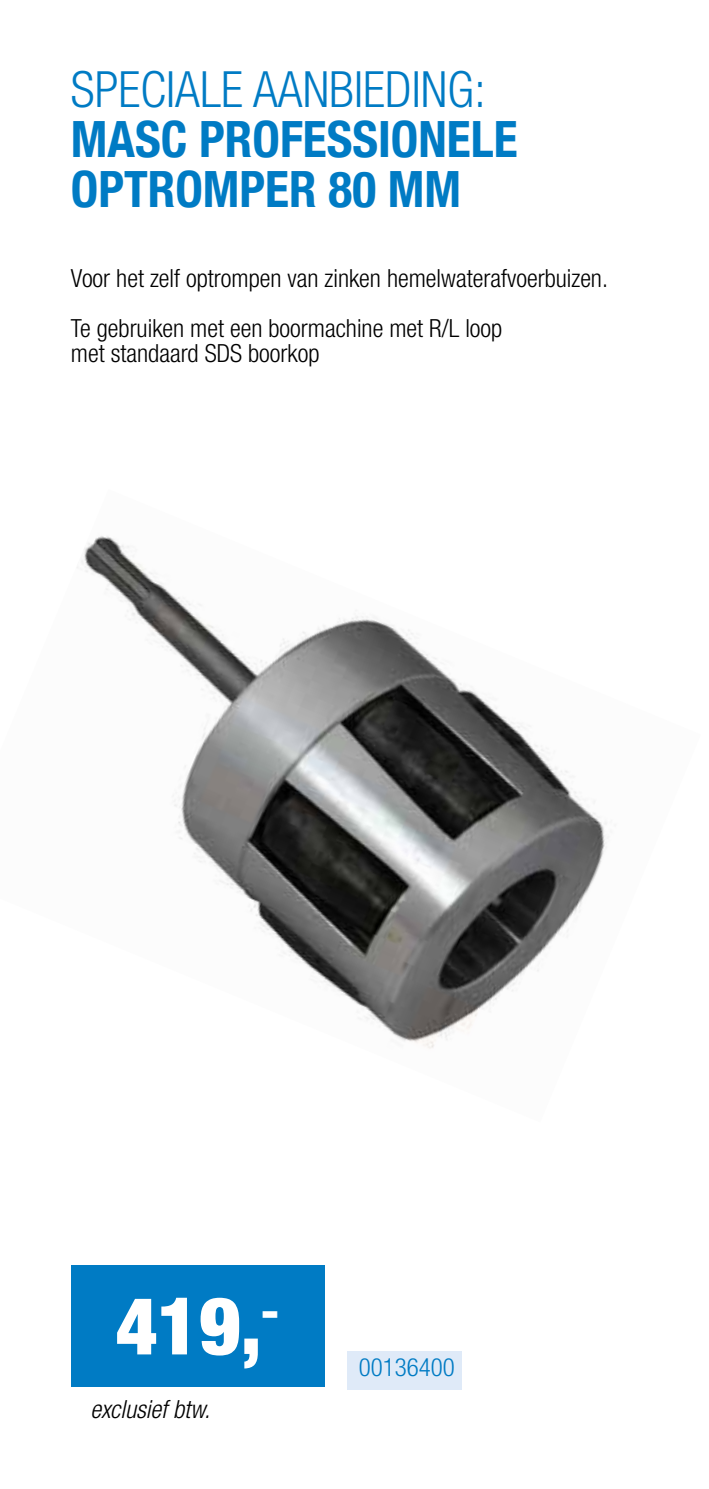
<style>
.page{position:relative;width:709px;height:1489px;background:#fff}
.page>*{position:absolute;margin:0;border:0;box-sizing:border-box;transform-origin:0 0}
.t1{font:900 condensed 80px "Helvetica Neue LT Com";color:#fff}
.t2{font:700 condensed 50px/50px "Helvetica Neue LT Com";color:#007bc4}
.t3{font:300 condensed 50px "Helvetica Neue LT Com";color:#007bc4}
.t4{font:300 condensed 25px/50px "Helvetica Neue LT Com";color:#000}
.t5{font:italic 300 condensed 25px "Helvetica Neue LT Com";color:#000}
.t6{font:300 condensed 25px "Helvetica Neue LT Com";color:#007bc4}
</style>
<div class="page">
<div style="left:71px;top:1264px;width:253px;height:122px;background:#007bc4"></div>
<div style="left:347px;top:1350px;width:115px;height:39px;background:#dfeaf8"></div>
<img style="left:77px;top:536px;width:532px;height:513px">
<h2 class="t3" style="left:71px;top:60px;width:416px">SPECIALE AANBIEDING:</h2>
<h2 class="t2" style="left:71px;top:114px;width:448px">MASC PROFESSIONELE<br>OPTROMPER 80 MM</h2>
<p class="t4" style="left:71px;top:253px;width:538px">Voor het zelf optrompen van zinken hemelwaterafvoerbuizen.<br>Te gebruiken met een boormachine met R/L loop</p>
<p class="t4" style="left:71px;top:328px;width:250px">met standaard SDS boorkop</p>
<h1 class="t1" style="left:116px;top:1278px;width:164px">419,<sup>-</sup></h1>
<p class="t5" style="left:90px;top:1394px;width:121px">exclusief btw.</p>
<p class="t6" style="left:359px;top:1352px;width:97px">00136400</p>
</div>
